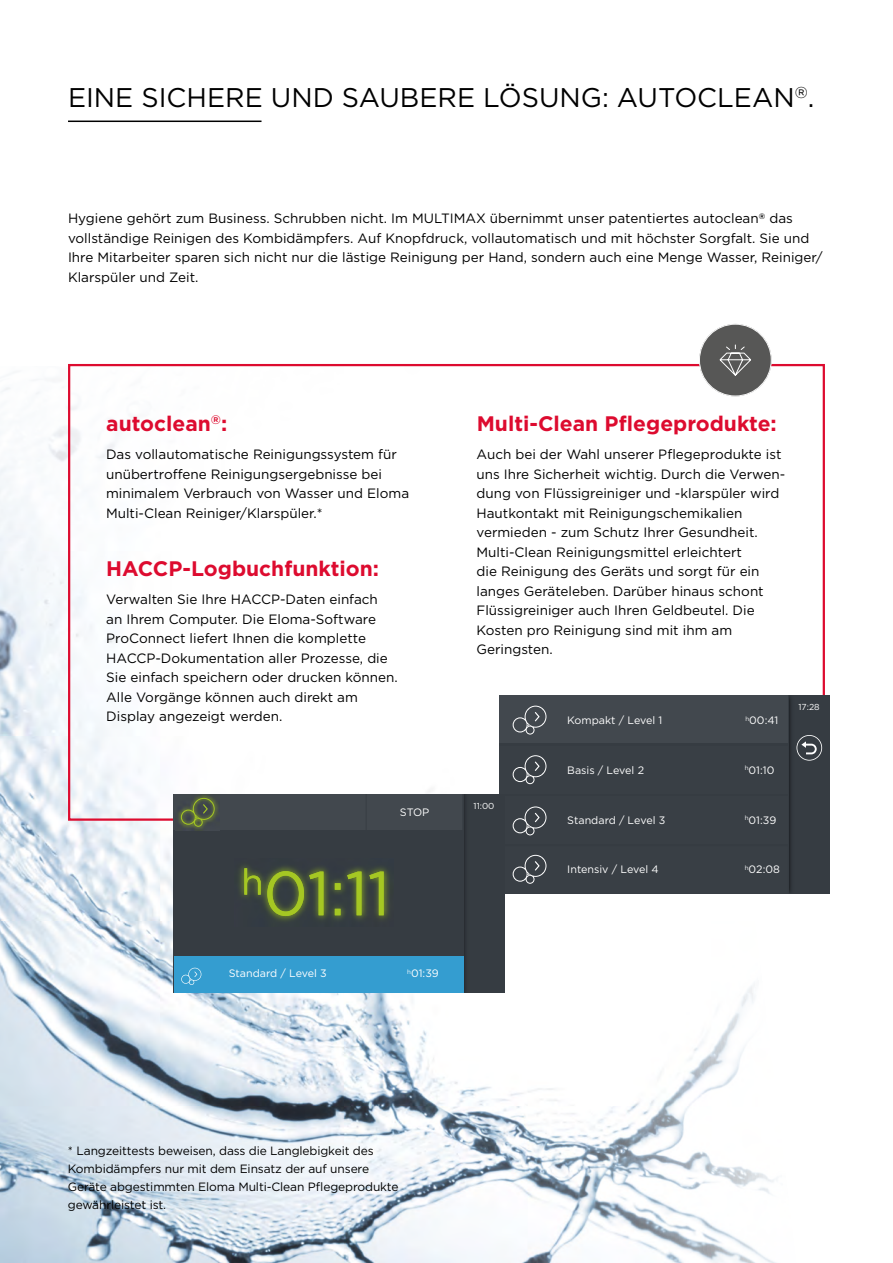
<style>
.page{position:relative;width:893px;height:1263px;background:#fff}
.page>*{position:absolute;margin:0;border:0;box-sizing:border-box;transform-origin:0 0}
.t1{font:27px "Gotham";color:#000}
.t2{font:700 21px "Gotham";color:#dd0b2f}
.t3{font:13.5px/19.5px "Gotham";color:#000}
.t4{font:12px/18px "Gotham";letter-spacing:-.01em;color:#000}
.t5{font:10.8px "Gotham";color:#fff}
.t6{font:8.7px "Gotham";color:#fff}
</style>
<div class="page">
<img style="left:0;top:777px;width:830px;height:486px">
<hr style="left:68px;top:121px;width:193px;height:1px;background:#000">
<div style="left:699px;top:324px;width:73px;height:72px;background:#575756;border-radius:50%"></div>
<div style="left:699px;top:324px;width:73px;height:72px;border:1px solid #fff;border-radius:50%"></div>
<svg style="left:719px;top:344px;width:32px;height:32px"></svg>
<div style="left:500px;top:695px;width:330px;height:198px;background:#363c42"></div>
<img style="left:789px;top:696px;width:2px;height:197px">
<svg style="left:796px;top:735px;width:26px;height:26px"></svg>
<div style="left:500px;top:695px;width:288px;height:48px;background:#42484e"></div>
<svg style="left:513px;top:706px;width:33px;height:28px"></svg>
<svg style="left:513px;top:755px;width:33px;height:29px"></svg>
<svg style="left:513px;top:806px;width:33px;height:29px"></svg>
<svg style="left:512px;top:854px;width:35px;height:30px"></svg>
<div style="left:174px;top:794px;width:330px;height:198px;background:#363c42"></div>
<img style="left:463px;top:794px;width:2px;height:198px">
<div style="left:174px;top:956px;width:289px;height:36px;background:#349dd0"></div>
<img style="left:176px;top:830px;width:44px;height:1px">
<svg style="left:174px;top:794px;width:288px;height:36px"></svg>
<svg style="left:181px;top:968px;width:20px;height:17px"></svg>
<img style="left:239px;top:866px;width:150px;height:55px">
<svg style="left:244px;top:868px;width:17px;height:27px"></svg>
<svg style="left:267px;top:871px;width:56px;height:45px"></svg>
<svg style="left:335px;top:883px;width:5px;height:32px"></svg>
<svg style="left:347px;top:871px;width:14px;height:44px"></svg>
<svg style="left:369px;top:871px;width:15px;height:44px"></svg>
<h1 class="t1" style="left:68px;top:80px;width:748px">EINE SICHERE UND SAUBERE LÖSUNG: AUTOCLEAN<sup>®</sup>.</h1>
<p class="t3" style="left:68px;top:209px;width:756px">Hygiene gehört zum Business. Schrubben nicht. Im MULTIMAX übernimmt unser patentiertes autoclean<sup>®</sup> das vollständige Reinigen des Kombidämpfers. Auf Knopfdruck, vollautomatisch und mit höchster Sorgfalt. Sie und Ihre Mitarbeiter sparen sich nicht nur die lästige Reinigung per Hand, sondern auch eine Menge Wasser, Reiniger/ Klarspüler und Zeit.</p>
<h2 class="t2" style="left:106px;top:410px;width:122px">autoclean<sup>®</sup>:</h2>
<p class="t3" style="left:106px;top:444px;width:305px">Das vollautomatische Reinigungssystem für unübertroffene Reinigungsergebnisse bei minimalem Verbrauch von Wasser und Eloma Multi-Clean Reiniger/Klarspüler.*</p>
<h2 class="t2" style="left:106px;top:555px;width:274px">HACCP-Logbuchfunktion:</h2>
<p class="t3" style="left:106px;top:589px;width:293px">Verwalten Sie Ihre HACCP-Daten einfach<br>an Ihrem Computer. Die Eloma-Software ProConnect liefert Ihnen die komplette HACCP-Dokumentation aller Prozesse, die Sie einfach speichern oder drucken können.<br>Alle Vorgänge können auch direkt am Display angezeigt werden.</p>
<p class="t5" style="left:400px;top:805px;width:31px">STOP</p>
<h2 class="t2" style="left:477px;top:410px;width:301px">Multi-Clean Pflegeprodukte:</h2>
<p class="t3" style="left:476px;top:444px;width:310px">Auch bei der Wahl unserer Pflegeprodukte ist uns Ihre Sicherheit wichtig. Durch die Verwen&shy;dung von Flüssigreiniger und -klarspüler wird Hautkontakt mit Reinigungschemikalien vermieden - zum Schutz Ihrer Gesundheit.<br>Multi-Clean Reinigungsmittel erleichtert<br>die Reinigung des Geräts und sorgt für ein langes Geräteleben. Darüber hinaus schont Flüssigreiniger auch Ihren Geldbeutel. Die Kosten pro Reinigung sind mit ihm am Geringsten.</p>
<p class="t6" style="left:474px;top:800px;width:22px">11:00</p>
<p class="t5" style="left:567px;top:713px;width:97px">Kompakt / Level 1</p>
<p class="t5" style="left:745px;top:713px;width:34px"><sup>h</sup>00:41</p>
<p class="t5" style="left:567px;top:763px;width:78px">Basis / Level 2</p>
<p class="t5" style="left:745px;top:763px;width:31px"><sup>h</sup>01:10</p>
<p class="t5" style="left:567px;top:813px;width:100px">Standard / Level 3</p>
<p class="t5" style="left:745px;top:813px;width:33px"><sup>h</sup>01:39</p>
<p class="t5" style="left:567px;top:863px;width:93px">Intensiv / Level 4</p>
<p class="t5" style="left:745px;top:863px;width:37px"><sup>h</sup>02:08</p>
<p class="t6" style="left:798px;top:701px;width:23px">17:28</p>
<p class="t5" style="left:229px;top:966px;width:100px">Standard / Level 3</p>
<p class="t5" style="left:407px;top:966px;width:33px"><sup>h</sup>01:39</p>
<p class="t4" style="left:68px;top:1141px;width:332px">* Langzeittests beweisen, dass die Langlebigkeit des Kombidämpfers nur mit dem Einsatz der auf unsere Geräte abgestimmten Eloma Multi-Clean Pflegeprodukte gewährleistet ist.</p>
</div>
